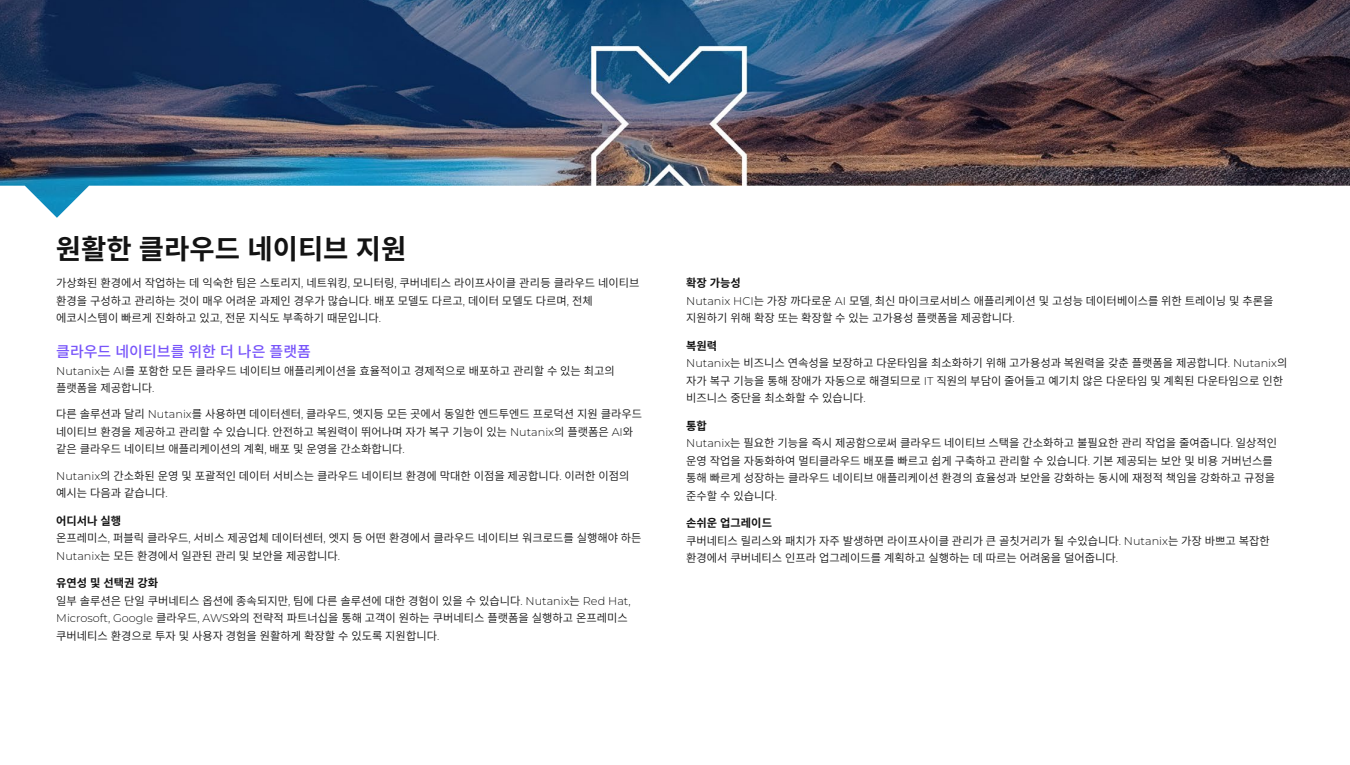
<style>
.page{position:relative;width:1350px;height:765px;background:#fff}
.page>*{position:absolute;margin:0;border:0;box-sizing:border-box;transform-origin:0 0}
.H1_Headline{font:700 27.5px "Noto Sans CJ Kkr";color:#131313}
.H2_Headline{font:500 15px "Noto Sans CJ Kkr";color:#7855fa}
.Body_Text{font:600 11.25px/17.5px "Noto Sans CJ Kkr";color:#131313}
.s1{font-family:"Montserrat";font-weight:300}
.s2{font-weight:700}
</style>
<div class="page">
<img style="left:0;top:0;width:1350px;height:218px">
<p class="H1_Headline" style="left:56px;top:234px;width:352px">원활한 클라우드 네이티브 지원</p>
<p class="Body_Text" style="left:56px;top:274px;width:585px">가상화된 환경에서 작업하는 데 익숙한 팀은 스토리지<span class="s1">,</span> 네트워킹<span class="s1">,</span> 모니터링<span class="s1">,</span> 쿠버네티스 라이프사이클 관리등 클라우드 네이티브 환경을 구성하고 관리하는 것이 매우 어려운 과제인 경우가 많습니다<span class="s1">.</span> 배포 모델도 다르고<span class="s1">,</span> 데이터 모델도 다르며<span class="s1">,</span> 전체 에코시스템이 빠르게 진화하고 있고<span class="s1">,</span> 전문 지식도 부족하기 때문입니다<span class="s1">.</span></p>
<p class="H2_Headline" style="left:56px;top:343px;width:256px">클라우드 네이티브를 위한 더 나은 플랫폼</p>
<p class="Body_Text" style="left:56px;top:362px;width:560px"><span class="s1">Nutanix</span>는 <span class="s1">AI</span>를 포함한 모든 클라우드 네이티브 애플리케이션을 효율적이고 경제적으로 배포하고 관리할 수 있는 최고의 플랫폼을 제공합니다<span class="s1">.</span></p>
<p class="Body_Text" style="left:56px;top:406px;width:587px">다른 솔루션과 달리 <span class="s1">Nutanix</span>를 사용하면 데이터센터<span class="s1">,</span> 클라우드<span class="s1">,</span> 엣지등 모든 곳에서 동일한 엔드투엔드 프로덕션 지원 클라우드 네이티브 환경을 제공하고 관리할 수 있습니다<span class="s1">.</span> 안전하고 복원력이 뛰어나며 자가 복구 기능이 있는 <span class="s1">Nutanix</span>의 플랫폼은 <span class="s1">AI</span>와 같은 클라우드 네이티브 애플리케이션의 계획<span class="s1">,</span> 배포 및 운영을 간소화합니다<span class="s1">.</span></p>
<p class="Body_Text" style="left:56px;top:467px;width:575px"><span class="s1">Nutanix</span>의 간소화된 운영 및 포괄적인 데이터 서비스는 클라우드 네이티브 환경에 막대한 이점을 제공합니다<span class="s1">.</span> 이러한 이점의 예시는 다음과 같습니다<span class="s1">.</span></p>
<p class="Body_Text" style="left:56px;top:512px;width:587px"><span class="s2">어디서나 실행<br></span>온프레미스<span class="s1">,</span> 퍼블릭 클라우드<span class="s1">,</span> 서비스 제공업체 데이터센터<span class="s1">,</span> 엣지 등 어떤 환경에서 클라우드 네이티브 워크로드를 실행해야 하든<br><span class="s1">Nutanix</span>는 모든 환경에서 일관된 관리 및 보안을 제공합니다<span class="s1">.</span></p>
<p class="Body_Text" style="left:56px;top:574px;width:576px"><span class="s2">유연성 및 선택권 강화<br></span>일부 솔루션은 단일 쿠버네티스 옵션에 종속되지만<span class="s1">,</span> 팀에 다른 솔루션에 대한 경험이 있을 수 있습니다<span class="s1">. Nutanix</span>는 <span class="s1">Red Hat, Microsoft, Google</span> 클라우드<span class="s1">, AWS</span>와의 전략적 파트너십을 통해 고객이 원하는 쿠버네티스 플랫폼을 실행하고 온프레미스 쿠버네티스 환경으로 투자 및 사용자 경험을 원활하게 확장할 수 있도록 지원합니다<span class="s1">.</span></p>
<p class="Body_Text" style="left:686px;top:274px;width:589px"><span class="s2">확장 가능성<br></span><span class="s1">Nutanix HCI</span>는 가장 까다로운 <span class="s1">AI</span> 모델<span class="s1">,</span> 최신 마이크로서비스 애플리케이션 및 고성능 데이터베이스를 위한 트레이닝 및 추론을 지원하기 위해 확장 또는 확장할 수 있는 고가용성 플랫폼을 제공합니다<span class="s1">.</span></p>
<p class="Body_Text" style="left:686px;top:337px;width:603px"><span class="s2">복원력<br></span><span class="s1">Nutanix</span>는 비즈니스 연속성을 보장하고 다운타임을 최소화하기 위해 고가용성과 복원력을 갖춘 플랫폼을 제공합니다<span class="s1">. Nutanix</span>의 자가 복구 기능을 통해 장애가 자동으로 해결되므로 <span class="s1">IT</span> 직원의 부담이 줄어들고 예기치 않은 다운타임 및 계획된 다운타임으로 인한 비즈니스 중단을 최소화할 수 있습니다<span class="s1">.</span></p>
<p class="Body_Text" style="left:686px;top:417px;width:593px"><span class="s2">통합<br></span><span class="s1">Nutanix</span>는 필요한 기능을 즉시 제공함으로써 클라우드 네이티브 스택을 간소화하고 불필요한 관리 작업을 줄여줍니다<span class="s1">.</span> 일상적인 운영 작업을 자동화하여 멀티클라우드 배포를 빠르고 쉽게 구축하고 관리할 수 있습니다<span class="s1">.</span> 기본 제공되는 보안 및 비용 거버넌스를 통해 빠르게 성장하는 클라우드 네이티브 애플리케이션 환경의 효율성과 보안을 강화하는 동시에 재정적 책임을 강화하고 규정을 준수할 수 있습니다<span class="s1">.</span></p>
<p class="Body_Text" style="left:686px;top:514px;width:585px"><span class="s2">손쉬운 업그레이드<br></span>쿠버네티스 릴리스와 패치가 자주 발생하면 라이프사이클 관리가 큰 골칫거리가 될 수있습니다<span class="s1">. Nutanix</span>는 가장 바쁘고 복잡한 환경에서 쿠버네티스 인프라 업그레이드를 계획하고 실행하는 데 따르는 어려움을 덜어줍니다<span class="s1">.</span></p>
</div>
